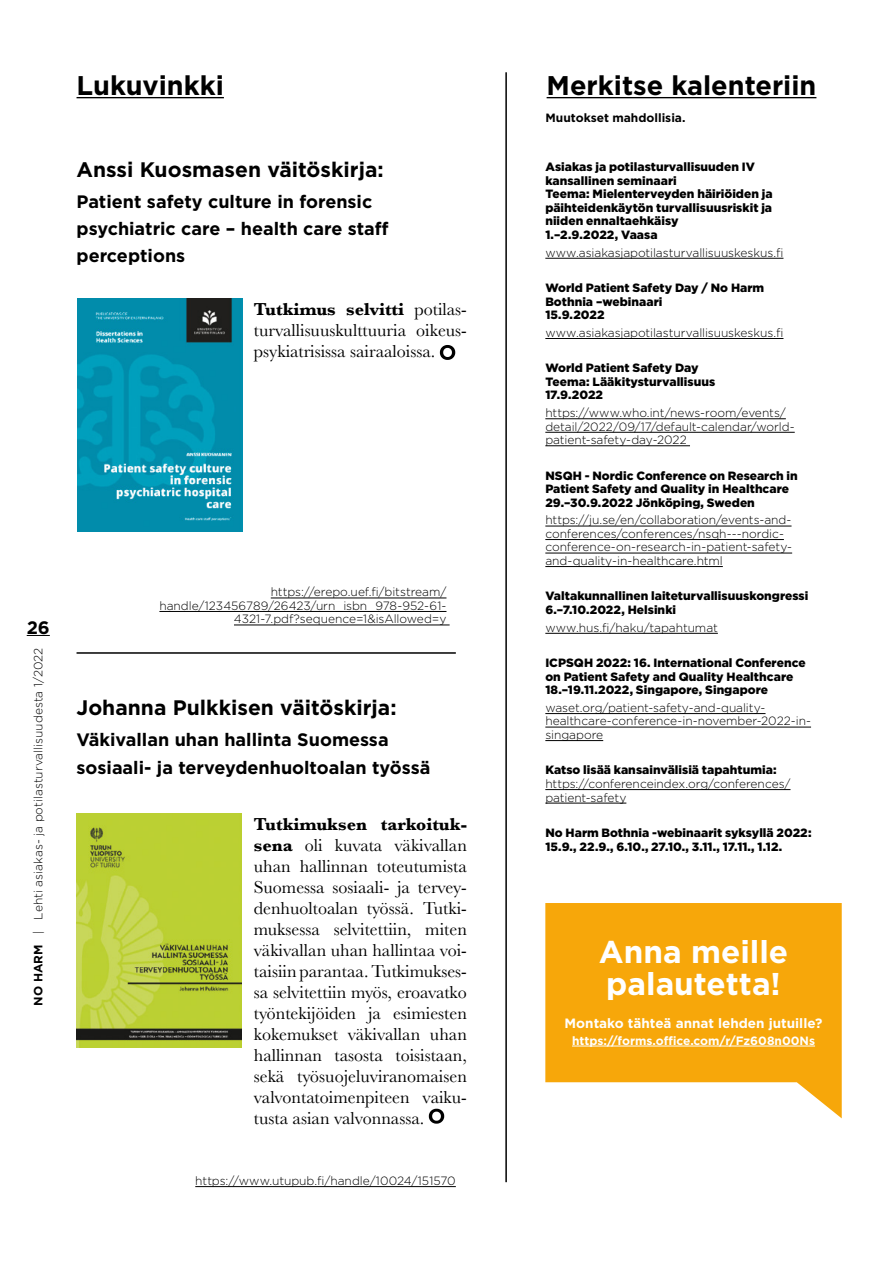
<style>
.page{position:relative;width:893px;height:1263px;background:#fff}
.page>*{position:absolute;margin:0;border:0;box-sizing:border-box;transform-origin:0 0}
.Paragraph_ingressi{font:700 31.5px/31.5px "Gotham";color:#fff}
.t1{font:700 27px "Gotham";color:#000}
.t2{font:700 21px "Gotham";color:#000}
.paragraph_leipätekst{font:18px/21px "Baskerville";color:#000;text-align:justify}
.t3{font:700 18px/27px "Gotham";color:#000}
.Paragraph_ingressi-2{font:700 13.5px "Gotham";color:#fff}
.Paragraph_apinalaati{font:300 12px/13.5px "Gotham";letter-spacing:-.005em;color:#000}
.Paragraph_apinalaati-2{font:900 12px/13.5px "Gotham";color:#000}
.Paragraph_ingressi-3{font:700 12px "Gotham";color:#fff}
.Paragraph_apinalaati-3{font:700 12px "Gotham";color:#000}
.s1{font-weight:700}
.s2{font-weight:900}
</style>
<div class="page">
<svg style="left:545px;top:903px;width:297px;height:215px;fill:#f7a70a"></svg>
<hr style="left:77px;top:97px;width:147px;height:1px;background:#000">
<hr style="left:547px;top:97px;width:269px;height:1px;background:#000">
<hr style="left:545px;top:258px;width:238px;height:1px;background:#000">
<hr style="left:545px;top:338px;width:238px;height:1px;background:#000">
<hr style="left:545px;top:418px;width:241px;height:1px;background:#000">
<hr style="left:545px;top:432px;width:250px;height:1px;background:#000">
<hr style="left:545px;top:445px;width:145px;height:1px;background:#000">
<hr style="left:545px;top:526px;width:246px;height:1px;background:#000">
<hr style="left:545px;top:539px;width:239px;height:1px;background:#000">
<hr style="left:545px;top:553px;width:247px;height:1px;background:#000">
<hr style="left:545px;top:566px;width:178px;height:1px;background:#000">
<hr style="left:545px;top:633px;width:173px;height:1px;background:#000">
<hr style="left:545px;top:713px;width:220px;height:1px;background:#000">
<hr style="left:545px;top:727px;width:266px;height:1px;background:#000">
<hr style="left:545px;top:740px;width:58px;height:1px;background:#000">
<hr style="left:545px;top:789px;width:245px;height:1px;background:#000">
<hr style="left:545px;top:803px;width:81px;height:1px;background:#000">
<svg style="left:440px;top:345px;width:15px;height:15px"></svg>
<svg style="left:429px;top:1109px;width:15px;height:15px"></svg>
<hr style="left:572px;top:1046px;width:243px;height:1px;background:#fff">
<hr style="left:77px;top:652px;width:379px;height:2px;background:#000">
<hr style="left:505px;top:72px;width:2px;height:1110px;background:#000">
<hr style="left:271px;top:598px;width:175px;height:1px;background:#000">
<hr style="left:159px;top:611px;width:287px;height:1px;background:#000">
<hr style="left:234px;top:625px;width:216px;height:1px;background:#000">
<hr style="left:195px;top:1186px;width:261px;height:1px;background:#000">
<img style="left:77px;top:299px;width:165px;height:233px">
<img style="left:77px;top:813px;width:165px;height:235px">
<svg style="left:27px;top:635px;width:23px;height:1px"></svg>
<h3 class="t3" style="left:27px;top:614px;width:25px">26</h3>
<p class="Paragraph_apinalaati" style="left:31px;top:1006px;width:359px;rotate:-90deg"><span class="s1">NO HARM</span> | Lehti asiakas- ja potilasturvallisuudesta 1/2022</p>
<h1 class="t1" style="left:77px;top:67px;width:149px">Lukuvinkki</h1>
<h1 class="t1" style="left:547px;top:67px;width:271px">Merkitse kalenteriin</h1>
<h2 class="t2" style="left:77px;top:156px;width:309px">Anssi Kuosmasen väitöskirja:</h2>
<h2 class="t3" style="left:77px;top:188px;width:314px">Patient safety culture in forensic psychiatric care – health care staff perceptions</h2>
<p class="paragraph_leipätekst" style="left:254px;top:299px;width:215px"><span class="s1">Tutkimus selvitti</span> potilas&shy;turvallisuuskulttuuria oikeus&shy;psykiatrisissa sairaaloissa.</p>
<p class="Paragraph_apinalaati" style="left:159px;top:585px;width:289px;text-align:right">https://erepo.uef.fi/bitstream/ handle/123456789/26423/urn_isbn_978-952-61-<br>4321-7.pdf?sequence=1&amp;isAllowed=y</p>
<h2 class="t2" style="left:77px;top:694px;width:322px">Johanna Pulkkisen väitöskirja:</h2>
<h2 class="t3" style="left:77px;top:726px;width:355px">Väkivallan uhan hallinta Suomessa sosiaali- ja terveydenhuoltoalan työssä</h2>
<p class="paragraph_leipätekst" style="left:254px;top:813px;width:215px"><span class="s1">Tutkimuksen tarkoituk&shy;sena</span> oli kuvata väkivallan uhan hallinnan toteutumista Suomessa sosiaali- ja tervey&shy;denhuoltoalan työssä. Tutki&shy;muksessa selvitettiin, miten väkivallan uhan hallintaa voi&shy;taisiin parantaa. Tutkimukses&shy;sa selvitettiin myös, eroavatko työntekijöiden ja esimiesten kokemukset väkivallan uhan hallinnan tasosta toisistaan, sekä työsuojeluviranomaisen valvontatoimenpiteen vaiku&shy;tusta asian valvonnassa.</p>
<p class="Paragraph_apinalaati" style="left:195px;top:1174px;width:262px">https://www.utupub.fi/handle/10024/151570</p>
<p class="Paragraph_apinalaati-3" style="left:545px;top:110px;width:142px">Muutokset mahdollisia.</p>
<p class="Paragraph_apinalaati-2" style="left:545px;top:160px;width:211px">Asiakas ja potilasturvallisuuden IV kansallinen seminaari</p>
<p class="Paragraph_apinalaati-2" style="left:545px;top:187px;width:229px;text-align:justify">Teema: Mielenterveyden häiriöiden ja päihteidenkäytön turvallisuusriskit ja niiden ennaltaehkäisy</p>
<p class="Paragraph_apinalaati-2" style="left:545px;top:228px;width:114px">1.–2.9.2022, Vaasa</p>
<p class="Paragraph_apinalaati" style="left:545px;top:245px;width:240px">www.asiakasjapotilasturvallisuuskeskus.fi</p>
<p class="Paragraph_apinalaati-2" style="left:545px;top:281px;width:220px">World Patient Safety Day / No Harm<br>Bothnia –webinaari</p>
<p class="Paragraph_apinalaati-2" style="left:545px;top:308px;width:61px">15.9.2022</p>
<p class="Paragraph_apinalaati" style="left:545px;top:326px;width:240px">www.asiakasjapotilasturvallisuuskeskus.fi</p>
<p class="Paragraph_apinalaati-2" style="left:545px;top:361px;width:155px">World Patient Safety Day</p>
<p class="Paragraph_apinalaati-2" style="left:545px;top:375px;width:171px">Teema: Lääkitysturvallisuus</p>
<p class="Paragraph_apinalaati-2" style="left:545px;top:388px;width:59px">17.9.2022</p>
<p class="Paragraph_apinalaati" style="left:545px;top:406px;width:251px">https://www.who.int/news-room/events/ detail/2022/09/17/default-calendar/world&shy;patient-safety-day-2022</p>
<p class="Paragraph_apinalaati-2" style="left:545px;top:468px;width:254px">NSQH - Nordic Conference on Research in<br>Patient Safety and Quality in Healthcare</p>
<p class="Paragraph_apinalaati-2" style="left:545px;top:495px;width:211px">29.–30.9.2022 Jönköping, Sweden</p>
<p class="Paragraph_apinalaati" style="left:545px;top:513px;width:248px">https://ju.se/en/collaboration/events-and&shy;conferences/conferences/nsqh---nordic&shy;conference-on-research-in-patient-safety&shy;and-quality-in-healthcare.html</p>
<p class="Paragraph_apinalaati-2" style="left:545px;top:589px;width:264px">Valtakunnallinen laiteturvallisuuskongressi</p>
<p class="Paragraph_apinalaati-2" style="left:545px;top:603px;width:132px">6.–7.10.2022, Helsinki</p>
<p class="Paragraph_apinalaati" style="left:545px;top:620px;width:174px">www.hus.fi/haku/tapahtumat</p>
<p class="Paragraph_apinalaati-2" style="left:545px;top:656px;width:262px">ICPSQH 2022: 16. International Conference on Patient Safety and Quality Healthcare</p>
<p class="Paragraph_apinalaati-2" style="left:545px;top:683px;width:224px">18.–19.11.2022, Singapore, Singapore</p>
<p class="Paragraph_apinalaati" style="left:545px;top:701px;width:267px">waset.org/patient-safety-and-quality&shy;healthcare-conference-in-november-2022-in&shy;singapore</p>
<p class="Paragraph_apinalaati" style="left:545px;top:763px;width:247px"><span class="s2">Katso lisää kansainvälisiä tapahtumia: </span>https://conferenceindex.org/conferences/ patient-safety</p>
<p class="Paragraph_apinalaati-2" style="left:545px;top:826px;width:268px">No Harm Bothnia -webinaarit syksyllä 2022:<br>15.9., 22.9., 6.10., 27.10., 3.11., 17.11., 1.12.</p>
<p class="Paragraph_ingressi" style="left:599px;top:936px;width:191px">Anna meille palautetta!</p>
<p class="Paragraph_ingressi-2" style="left:565px;top:1014px;width:259px">Montako tähteä annat lehden jutuille?</p>
<p class="Paragraph_ingressi-3" style="left:572px;top:1032px;width:245px">https://forms.office.com/r/Fz608n00Ns</p>
</div>
